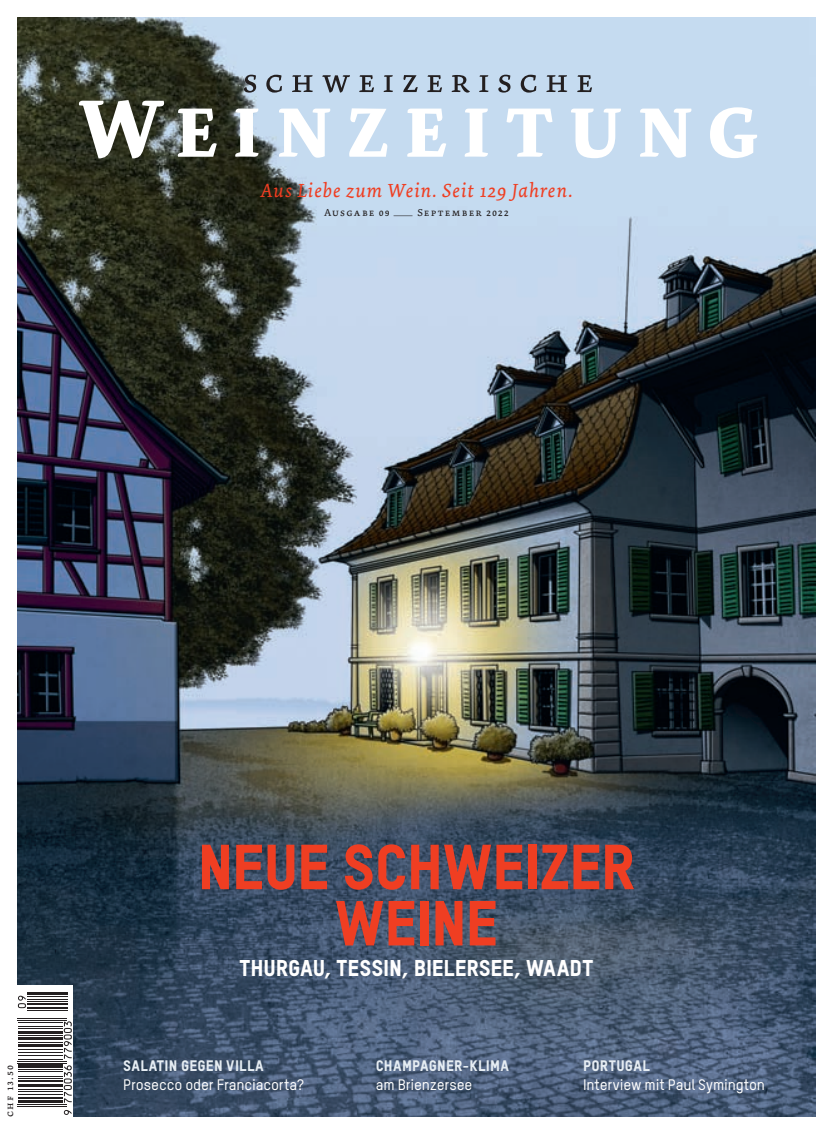
<style>
.page{position:relative;width:833px;height:1134px;background:#fff}
.page>*{position:absolute;margin:0;border:0;box-sizing:border-box;transform-origin:0 0}
.t1{font:62.5px/56.2px "TSTAR Headline";letter-spacing:-.02em;color:#ef3e22;text-align:center}
.t2{font:22.5px "TSTAR Headline";letter-spacing:-.005em;color:#fff}
.t3{font:italic 20px "Dolly";letter-spacing:.04em;color:#ef3e22}
.t4{font:500 15px "TSTAR";letter-spacing:-.01em;color:#fff}
.t5{font:15px "TSTAR Headline";letter-spacing:.015em;color:#e6edf3}
.t6{font:10.62px "Dolly Small Caps";letter-spacing:.1em;color:#231f20}
.s1{font-family:"Dolly";font-style:italic;font-size:12.5px}
</style>
<div class="page">
<img style="left:18px;top:18px;width:797px;height:1098px">
<div style="left:18px;top:986px;width:54px;height:131px;background:#fff"></div>
<svg style="left:64px;top:1110px;width:8px;height:5px"></svg>
<hr style="left:18px;top:1106px;width:49px;height:1px;background:#231f20">
<hr style="left:18px;top:1104px;width:49px;height:1px;background:#231f20">
<hr style="left:18px;top:1100px;width:45px;height:3px;background:#231f20">
<hr style="left:18px;top:1097px;width:45px;height:2px;background:#231f20">
<hr style="left:18px;top:1094px;width:45px;height:1px;background:#231f20">
<hr style="left:18px;top:1091px;width:45px;height:1px;background:#231f20">
<hr style="left:18px;top:1089px;width:45px;height:1px;background:#231f20">
<hr style="left:18px;top:1084px;width:45px;height:3px;background:#231f20">
<hr style="left:18px;top:1079px;width:45px;height:2px;background:#231f20">
<hr style="left:18px;top:1078px;width:45px;height:1px;background:#231f20">
<hr style="left:18px;top:1076px;width:45px;height:1px;background:#231f20">
<hr style="left:18px;top:1071px;width:45px;height:1px;background:#231f20">
<svg style="left:64px;top:1065px;width:8px;height:38px"></svg>
<hr style="left:18px;top:1069px;width:45px;height:1px;background:#231f20">
<hr style="left:18px;top:1064px;width:45px;height:4px;background:#231f20">
<hr style="left:18px;top:1063px;width:49px;height:1px;background:#231f20">
<hr style="left:18px;top:1061px;width:49px;height:1px;background:#231f20">
<hr style="left:18px;top:1059px;width:45px;height:1px;background:#231f20">
<hr style="left:18px;top:1055px;width:45px;height:1px;background:#231f20">
<hr style="left:18px;top:1052px;width:45px;height:1px;background:#231f20">
<hr style="left:18px;top:1049px;width:45px;height:1px;background:#231f20">
<hr style="left:18px;top:1044px;width:45px;height:3px;background:#231f20">
<hr style="left:18px;top:1042px;width:45px;height:1px;background:#231f20">
<hr style="left:18px;top:1037px;width:45px;height:3px;background:#231f20">
<hr style="left:18px;top:1035px;width:45px;height:1px;background:#231f20">
<hr style="left:18px;top:1031px;width:45px;height:3px;background:#231f20">
<hr style="left:18px;top:1028px;width:45px;height:1px;background:#231f20">
<svg style="left:64px;top:1021px;width:8px;height:38px"></svg>
<hr style="left:18px;top:1026px;width:45px;height:1px;background:#231f20">
<hr style="left:18px;top:1021px;width:45px;height:1px;background:#231f20">
<hr style="left:18px;top:1020px;width:49px;height:1px;background:#231f20">
<hr style="left:18px;top:1018px;width:49px;height:1px;background:#231f20">
<hr style="left:27px;top:1010px;width:40px;height:1px;background:#231f20">
<hr style="left:27px;top:1007px;width:40px;height:2px;background:#231f20">
<hr style="left:27px;top:1003px;width:40px;height:2px;background:#231f20">
<hr style="left:27px;top:1001px;width:40px;height:1px;background:#231f20">
<hr style="left:27px;top:999px;width:40px;height:1px;background:#231f20">
<svg style="left:18px;top:996px;width:8px;height:12px"></svg>
<hr style="left:27px;top:996px;width:40px;height:1px;background:#231f20">
<hr style="left:27px;top:992px;width:40px;height:3px;background:#231f20">
<svg style="left:244px;top:75px;width:348px;height:18px;background:#9aaaba"></svg>
<svg style="left:78px;top:100px;width:87px;height:58px"></svg>
<svg style="left:177px;top:109px;width:40px;height:48px"></svg>
<svg style="left:235px;top:109px;width:24px;height:48px"></svg>
<svg style="left:278px;top:109px;width:53px;height:49px"></svg>
<svg style="left:349px;top:108px;width:39px;height:49px"></svg>
<svg style="left:407px;top:109px;width:39px;height:48px"></svg>
<svg style="left:464px;top:109px;width:24px;height:48px"></svg>
<svg style="left:506px;top:109px;width:46px;height:48px"></svg>
<svg style="left:570px;top:109px;width:51px;height:49px"></svg>
<svg style="left:639px;top:109px;width:53px;height:49px"></svg>
<svg style="left:710px;top:107px;width:47px;height:51px"></svg>
<h3 class="t3" style="left:260px;top:178px;width:314px">Aus Liebe zum Wein. Seit 129 Jahren.</h3>
<p class="t6" style="left:324px;top:206px;width:186px">Ausgabe 09 <span class="s1">—</span> September 2022</p>
<p class="t6" style="left:3px;top:1117px;width:54px;rotate:-90deg">chf 13.50</p>
<h1 class="t1" style="left:197px;top:838px;width:439px">NEUE SCHWEIZER<br>WEINE</h1>
<h2 class="t2" style="left:239px;top:955px;width:355px">THURGAU, TESSIN, BIELERSEE, WAADT</h2>
<p class="t5" style="left:123px;top:1057px;width:142px">SALATIN GEGEN VILLA</p>
<p class="t4" style="left:123px;top:1075px;width:182px">Prosecco oder Franciacorta?</p>
<p class="t5" style="left:376px;top:1057px;width:135px">CHAMPAGNER-KLIMA</p>
<p class="t4" style="left:376px;top:1075px;width:98px">am Brienzersee</p>
<p class="t5" style="left:583px;top:1057px;width:68px">PORTUGAL</p>
<p class="t4" style="left:583px;top:1075px;width:183px">Interview mit Paul Symington</p>
</div>
